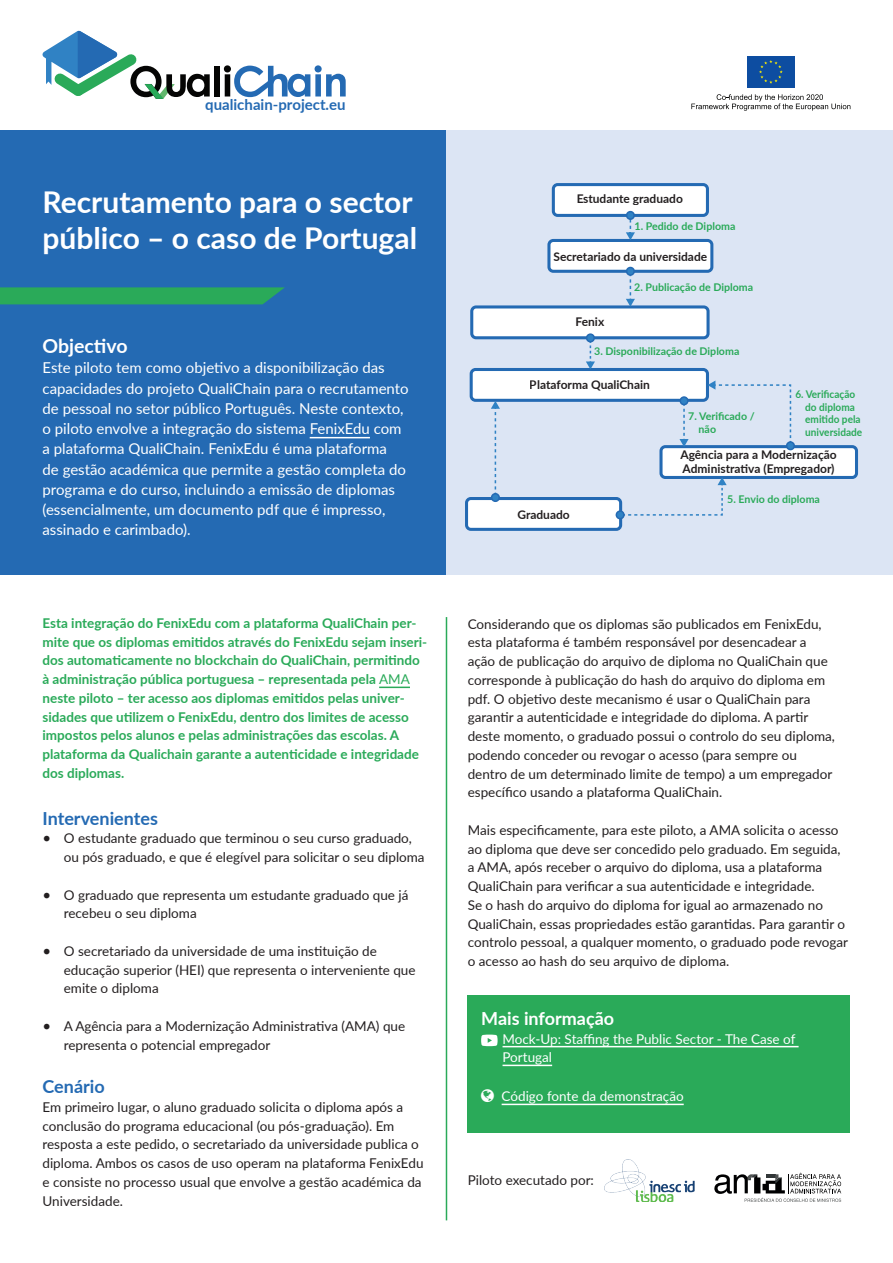
<style>
.page{position:relative;width:893px;height:1263px;background:#fff}
.page>*{position:absolute;margin:0;border:0;box-sizing:border-box;transform-origin:0 0}
.t1{font:700 30px/35.2px "Lato";color:#fff}
.t2{font:700 19.5px "Lato";color:#fff}
.t3{font:700 18px "Lato";color:#246ab3}
.t4{font:700 18px "Lato";color:#fff}
.t5{font:15px/20.2px "Lato";color:#fff}
.t6{font:700 15px "Lato";color:#246ab3}
.t7{font:13.5px/18.8px "Lato";color:#231f20}
.t8{font:700 13.5px/18.8px "Lato";color:#2aaa59}
.t9{font:13.5px/18.8px "Lato";color:#fff}
.t10{font:700 12px/13.8px "Lato";color:#231f20}
.t11{font:700 10.65px/12.8px "Lato";color:#2aaa59}
.t12{font:700 10.65px/12.8px "Lato";color:#2aaa59;scale:.95 1}
.s1{font-weight:400}
.s2{font-size:15px}
</style>
<div class="page">
<div style="left:215px;top:66px;width:5px;height:30px;background:#050504"></div>
<svg style="left:224px;top:65px;width:122px;height:32px"></svg>
<svg style="left:43px;top:31px;width:167px;height:68px"></svg>
<div style="left:0;top:131px;width:446px;height:444px;background:#246ab3"></div>
<svg style="left:691px;top:94px;width:159px;height:17px"></svg>
<div style="left:747px;top:56px;width:47px;height:32px;background:#0d4da1"></div>
<svg style="left:759px;top:60px;width:24px;height:24px"></svg>
<div style="left:446px;top:131px;width:447px;height:444px;background:#dce5f4"></div>
<div style="left:553px;top:185px;width:154px;height:30px;background:#fff;border-radius:4px"></div>
<div style="left:552px;top:183px;width:157px;height:34px;border:3px solid #246ab3;border-radius:4px"></div>
<div style="left:549px;top:240px;width:163px;height:31px;background:#fff;border-radius:4px"></div>
<div style="left:547px;top:239px;width:166px;height:34px;border:3px solid #246ab3;border-radius:4px"></div>
<div style="left:466px;top:498px;width:155px;height:31px;background:#fff;border-radius:4px"></div>
<div style="left:465px;top:497px;width:157px;height:34px;border:3px solid #246ab3;border-radius:4px"></div>
<div style="left:472px;top:307px;width:236px;height:31px;background:#fff;border-radius:4px"></div>
<div style="left:470px;top:305px;width:240px;height:34px;border:3px solid #246ab3;border-radius:4px"></div>
<div style="left:471px;top:369px;width:236px;height:31px;background:#fff;border-radius:4px"></div>
<div style="left:470px;top:368px;width:239px;height:34px;border:3px solid #246ab3;border-radius:4px"></div>
<div style="left:661px;top:447px;width:195px;height:30px;background:#fff;border-radius:4px"></div>
<div style="left:659px;top:445px;width:199px;height:34px;border:3px solid #246ab3;border-radius:4px"></div>
<svg style="left:626px;top:276px;width:9px;height:31px"></svg>
<svg style="left:626px;top:219px;width:9px;height:21px"></svg>
<div style="left:627px;top:267px;width:7px;height:8px;background:#3082c4;border-radius:50%"></div>
<div style="left:626px;top:267px;width:9px;height:9px;border:2px solid #246ab3;border-radius:50%"></div>
<svg style="left:586px;top:341px;width:9px;height:28px"></svg>
<div style="left:587px;top:334px;width:7px;height:8px;background:#3082c4;border-radius:50%"></div>
<div style="left:586px;top:333px;width:9px;height:9px;border:2px solid #246ab3;border-radius:50%"></div>
<svg style="left:679px;top:404px;width:10px;height:43px"></svg>
<div style="left:680px;top:397px;width:8px;height:8px;background:#3082c4;border-radius:50%"></div>
<div style="left:679px;top:396px;width:10px;height:9px;border:2px solid #246ab3;border-radius:50%"></div>
<svg style="left:708px;top:380px;width:84px;height:61px"></svg>
<div style="left:787px;top:442px;width:7px;height:8px;background:#3082c4;border-radius:50%"></div>
<div style="left:786px;top:441px;width:9px;height:9px;border:2px solid #246ab3;border-radius:50%"></div>
<svg style="left:491px;top:401px;width:9px;height:93px"></svg>
<div style="left:492px;top:494px;width:7px;height:7px;background:#3082c4;border-radius:50%"></div>
<div style="left:491px;top:493px;width:9px;height:9px;border:2px solid #246ab3;border-radius:50%"></div>
<svg style="left:628px;top:477px;width:99px;height:39px"></svg>
<div style="left:616px;top:511px;width:8px;height:8px;background:#3082c4;border-radius:50%"></div>
<div style="left:616px;top:510px;width:9px;height:9px;border:2px solid #246ab3;border-radius:50%"></div>
<div style="left:627px;top:212px;width:7px;height:7px;background:#3082c4;border-radius:50%"></div>
<div style="left:626px;top:211px;width:9px;height:9px;border:2px solid #246ab3;border-radius:50%"></div>
<svg style="left:0;top:287px;width:285px;height:17px;background:#29a65e"></svg>
<hr style="left:310px;top:437px;width:60px;height:1px;background:#fff">
<hr style="left:379px;top:687px;width:31px;height:1px;background:#2aaa59">
<div style="left:468px;top:995px;width:382px;height:137px;background:#2aaa59"></div>
<hr style="left:503px;top:1046px;width:296px;height:1px;background:#fff">
<hr style="left:503px;top:1065px;width:49px;height:1px;background:#fff">
<hr style="left:502px;top:1104px;width:182px;height:1px;background:#fff">
<svg style="left:481px;top:1034px;width:17px;height:12px"></svg>
<img style="left:604px;top:1160px;width:91px;height:42px">
<svg style="left:714px;top:1173px;width:127px;height:29px"></svg>
<hr style="left:446px;top:617px;width:1px;height:603px;background:#2aaa59">
<p class="t6" style="left:205px;top:94px;width:142px">qualichain-project.eu</p>
<h1 class="t1" style="left:43px;top:184px;width:376px">Recrutamento para o sector público – o caso de Portugal</h1>
<h2 class="t2" style="left:43px;top:332px;width:87px">Objectivo</h2>
<p class="t5" style="left:43px;top:357px;width:368px">Este piloto tem como objetivo a disponibilização das capacidades do projeto QualiChain para o recrutamento de pessoal no setor público Português. Neste contexto, o piloto envolve a integração do sistema FenixEdu com a plataforma QualiChain. FenixEdu é uma plataforma<br>de gestão académica que permite a gestão completa do programa e do curso, incluindo a emissão de diplomas (essencialmente, um documento pdf que é impresso, assinado e carimbado).</p>
<p class="t8" style="left:43px;top:613px;width:386px">Esta integração do FenixEdu com a plataforma QualiChain per&shy;mite que os diplomas emitidos através do FenixEdu sejam inseri&shy;dos automaticamente no blockchain do QualiChain, permitindo à administração pública portuguesa – representada pela <span class="s1">AMA </span>neste piloto – ter acesso aos diplomas emitidos pelas univer&shy;sidades que utilizem o FenixEdu, dentro dos limites de acesso impostos pelos alunos e pelas administrações das escolas. A plataforma da Qualichain garante a autenticidade e integridade dos diplomas.</p>
<h3 class="t3" style="left:43px;top:805px;width:117px">Intervenientes</h3>
<p class="t7" style="left:64px;top:828px;width:362px;text-indent:-21px"><span class="s2">•</span> O estudante graduado que terminou o seu curso graduado, ou pós graduado, e que é elegível para solicitar o seu diploma</p>
<p class="t7" style="left:64px;top:885px;width:346px;text-indent:-21px"><span class="s2">•</span> O graduado que representa um estudante graduado que já recebeu o seu diploma</p>
<p class="t7" style="left:64px;top:941px;width:353px;text-indent:-21px"><span class="s2">•</span> O secretariado da universidade de uma instituição de educação superior (HEI) que representa o interveniente que emite o diploma</p>
<p class="t7" style="left:64px;top:1016px;width:343px;text-indent:-21px"><span class="s2">•</span> A Agência para a Modernização Administrativa (AMA) que representa o potencial empregador</p>
<h3 class="t3" style="left:43px;top:1073px;width:64px">Cenário</h3>
<p class="t7" style="left:43px;top:1097px;width:382px">Em primeiro lugar, o aluno graduado solicita o diploma após a conclusão do programa educacional (ou pós-graduação). Em resposta a este pedido, o secretariado da universidade publica o diploma. Ambos os casos de uso operam na plataforma FenixEdu e consiste no processo usual que envolve a gestão académica da Universidade.</p>
<p class="t10" style="left:576px;top:191px;width:108px">Estudante graduado</p>
<p class="t11" style="left:635px;top:219px;width:102px">1. Pedido de Diploma</p>
<p class="t10" style="left:554px;top:249px;width:155px">Secretariado da universidade</p>
<p class="t10" style="left:576px;top:314px;width:30px">Fenix</p>
<p class="t11" style="left:634px;top:280px;width:121px">2. Publicação de Diploma</p>
<p class="t11" style="left:594px;top:345px;width:147px">3. Disponibilização de Diploma</p>
<p class="t10" style="left:530px;top:377px;width:122px">Plataforma QualiChain</p>
<p class="t11" style="left:699px;top:409px;width:58px;text-indent:-10px">7. Verificado / não</p>
<p class="t12" style="left:805px;top:387px;width:62px;text-indent:-10px">6. Verificação do diploma emitido pela universidade</p>
<p class="t10" style="left:680px;top:447px;width:158px">Agência para a Modernização<br>Administrativa (Empregador)</p>
<p class="t10" style="left:517px;top:507px;width:54px">Graduado</p>
<p class="t11" style="left:727px;top:492px;width:94px">5. Envio do diploma</p>
<p class="t7" style="left:468px;top:614px;width:369px">Considerando que os diplomas são publicados em FenixEdu, esta plataforma é também responsável por desencadear a ação de publicação do arquivo de diploma no QualiChain que corresponde à publicação do hash do arquivo do diploma em pdf. O objetivo deste mecanismo é usar o QualiChain para garantir a autenticidade e integridade do diploma. A partir deste momento, o graduado possui o controlo do seu diploma, podendo conceder ou revogar o acesso (para sempre ou dentro de um determinado limite de tempo) a um empregador específico usando a plataforma QualiChain.</p>
<p class="t7" style="left:468px;top:820px;width:382px">Mais especificamente, para este piloto, a AMA solicita o acesso ao diploma que deve ser concedido pelo graduado. Em seguida, a AMA, após receber o arquivo do diploma, usa a plataforma QualiChain para verificar a sua autenticidade e integridade.<br>Se o hash do arquivo do diploma for igual ao armazenado no QualiChain, essas propriedades estão garantidas. Para garantir o controlo pessoal, a qualquer momento, o graduado pode revogar o acesso ao hash do seu arquivo de diploma.</p>
<h3 class="t4" style="left:481px;top:1005px;width:134px">Mais informação</h3>
<p class="t9" style="left:503px;top:1029px;width:294px">Mock-Up: Staffing the Public Sector - The Case of<br>Portugal</p>
<p class="t9" style="left:502px;top:1086px;width:184px">Código fonte da demonstração</p>
<p class="t7" style="left:468px;top:1170px;width:128px">Piloto executado por:</p>
</div>
